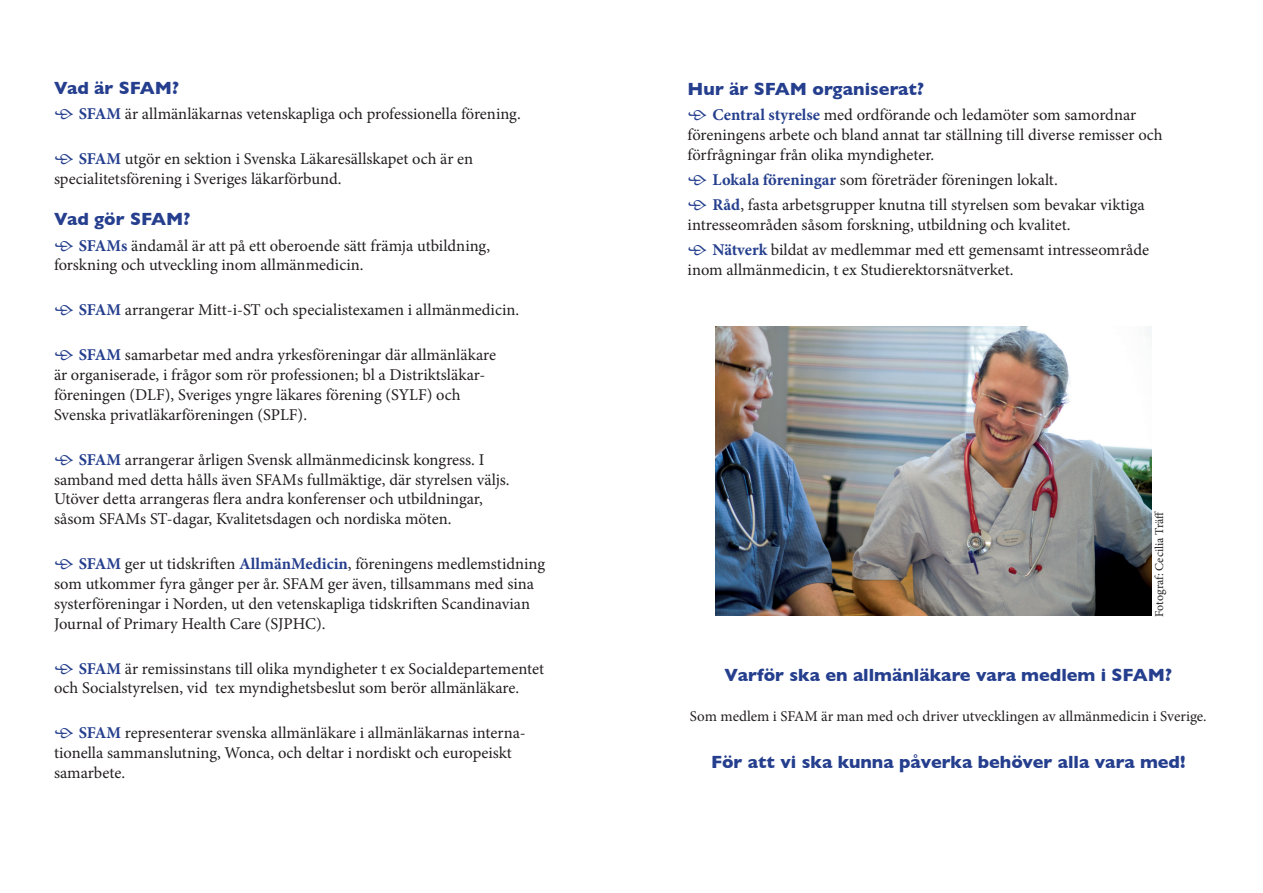
<style>
.page{position:relative;width:1263px;height:893px;background:#fff}
.page>*{position:absolute;margin:0;border:0;box-sizing:border-box;transform-origin:0 0}
.t1{font:700 18px "Gill Sans";color:#253f8e}
.t2{font:16.5px/19.8px "Minion Pro";color:#231f20}
.t3{font:15px "Minion Pro";color:#231f20}
.t4{font:12px "Minion Pro";color:#231f20}
.s1{font-size:21px;color:#253f8e}
.s2{font-weight:700;color:#253f8e}
</style>
<div class="page">
<img style="left:716px;top:326px;width:435px;height:290px">
<p class="t1" style="left:54px;top:77px;width:126px">Vad är SFAM?</p>
<p class="t2" style="left:54px;top:104px;width:468px"><span class="s1">•</span> <span class="s2">SFAM</span> är allmänläkarnas vetenskapliga och professionella förening.</p>
<p class="t2" style="left:54px;top:149px;width:421px"><span class="s1">•</span> <span class="s2">SFAM</span> utgör en sektion i Svenska Läkaresällskapet och är en specialitetsförening i Sveriges läkarförbund.</p>
<p class="t1" style="left:54px;top:209px;width:138px">Vad gör SFAM?</p>
<p class="t2" style="left:54px;top:235px;width:438px"><span class="s1">•</span> <span class="s2">SFAMs</span> ändamål är att på ett oberoende sätt främja utbildning, forskning och utveckling inom allmänmedicin.</p>
<p class="t2" style="left:54px;top:300px;width:467px"><span class="s1">•</span> <span class="s2">SFAM</span> arrangerar Mitt-i-ST och specialistexamen i allmänmedicin.</p>
<p class="t2" style="left:54px;top:345px;width:443px"><span class="s1">•</span> <span class="s2">SFAM</span> samarbetar med andra yrkesföreningar där allmänläkare är organiserade, i frågor som rör professionen; bl a Distriktsläkar&shy;föreningen (DLF), Sveriges yngre läkares förening (SYLF) och Svenska privatläkarföreningen (SPLF).</p>
<p class="t2" style="left:54px;top:450px;width:457px"><span class="s1">•</span> <span class="s2">SFAM</span> arrangerar årligen Svensk allmänmedicinsk kongress. I samband med detta hålls även SFAMs fullmäktige, där styrelsen väljs.<br>Utöver detta arrangeras flera andra konferenser och utbildningar, såsom SFAMs ST-dagar, Kvalitetsdagen och nordiska möten.</p>
<p class="t2" style="left:54px;top:554px;width:493px"><span class="s1">•</span> <span class="s2">SFAM</span> ger ut tidskriften <span class="s2">AllmänMedicin</span>, föreningens medlemstidning som utkommer fyra gånger per år. SFAM ger även, tillsammans med sina systerföreningar i Norden, ut den vetenskapliga tidskriften Scandinavian Journal of Primary Health Care (SJPHC).</p>
<p class="t2" style="left:54px;top:658px;width:492px"><span class="s1">•</span> <span class="s2">SFAM</span> är remissinstans till olika myndigheter t ex Socialdepartementet och Socialstyrelsen, vid tex myndighetsbeslut som berör allmänläkare.</p>
<p class="t2" style="left:54px;top:723px;width:473px"><span class="s1">•</span> <span class="s2">SFAM</span> representerar svenska allmänläkare i allmänläkarnas interna&shy;tionella sammanslutning, Wonca, och deltar i nordiskt och europeiskt samarbete.</p>
<p class="t1" style="left:688px;top:78px;width:238px">Hur är SFAM organiserat?</p>
<p class="t2" style="left:688px;top:105px;width:476px"><span class="s1">•</span> <span class="s2">Central styrelse</span> med ordförande och ledamöter som samordnar föreningens arbete och bland annat tar ställning till diverse remisser och förfrågningar från olika myndigheter.</p>
<p class="t2" style="left:688px;top:170px;width:372px"><span class="s1">•</span> <span class="s2">Lokala föreningar</span> som företräder föreningen lokalt.</p>
<p class="t2" style="left:688px;top:195px;width:459px"><span class="s1">•</span> <span class="s2">Råd</span>, fasta arbetsgrupper knutna till styrelsen som bevakar viktiga intresseområden såsom forskning, utbildning och kvalitet.</p>
<p class="t2" style="left:688px;top:240px;width:463px"><span class="s1">•</span> <span class="s2">Nätverk</span> bildat av medlemmar med ett gemensamt intresseområde inom allmänmedicin, t ex Studierektorsnätverket.</p>
<p class="t4" style="left:1151px;top:617px;width:107px;rotate:-90deg">Fotograf: Cecilia Träff</p>
<p class="t1" style="left:725px;top:664px;width:449px">Varför ska en allmänläkare vara medlem i SFAM?</p>
<p class="t3" style="left:690px;top:706px;width:518px">Som medlem i SFAM är man med och driver utvecklingen av allmänmedicin i Sverige.</p>
<p class="t1" style="left:711px;top:751px;width:476px">För att vi ska kunna påverka behöver alla vara med!</p>
</div>
